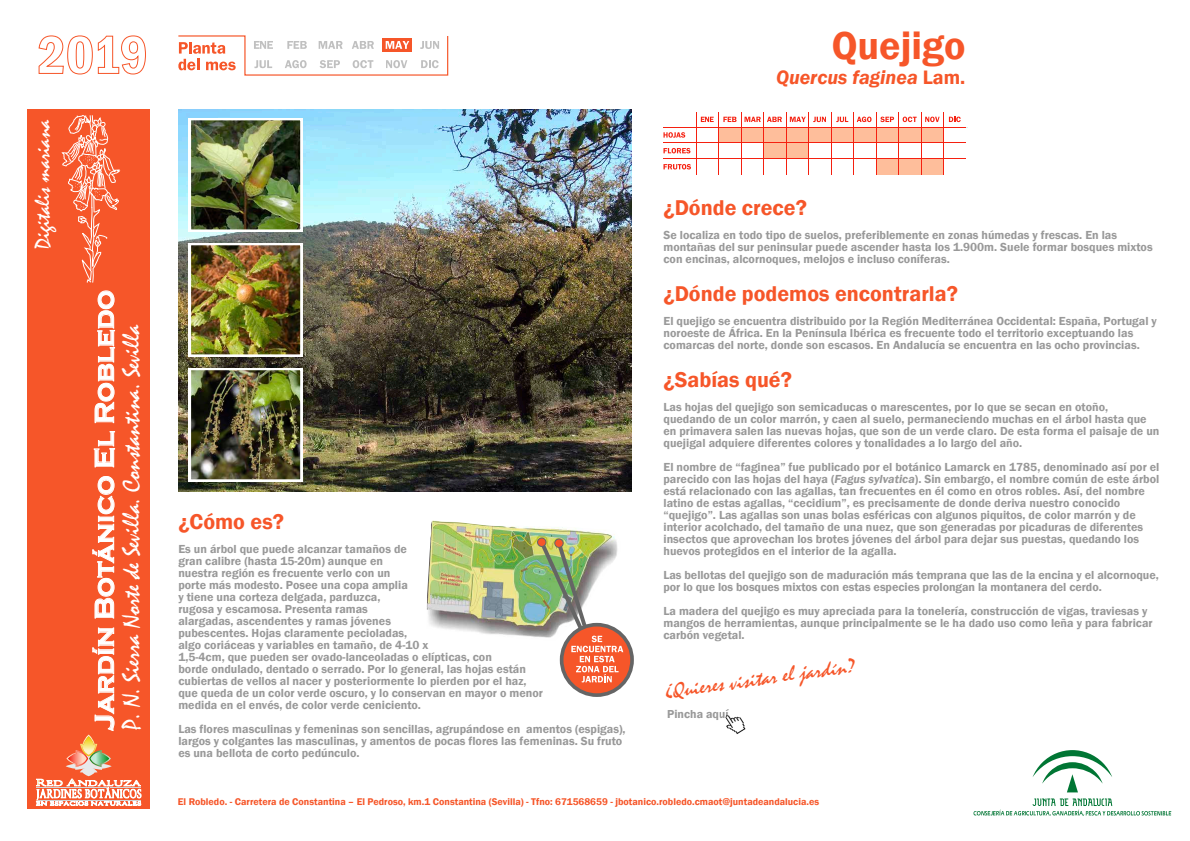
<style>
.page{position:relative;width:1190px;height:841px;background:#fff}
.page>*{position:absolute;margin:0;border:0;box-sizing:border-box;transform-origin:0 0}
.t1{font:600 40px "Franklin Gothic";color:#f65629}
.t2{font:700 27.9px "Copperplate Gothic";color:#fff}
.t3{font:25px "Mistral";letter-spacing:-.005em;color:#fff}
.t4{font:600 22px "Franklin Gothic";color:#f65629}
.t5{font:22px "Mistral";color:#fff}
.t6{font:21.8px "Mistral";color:#f65629}
.t7{font:italic 600 20px "Franklin Gothic";color:#f65629}
.t8{font:600 12px/12px "Franklin Gothic";color:#999}
.t9{font:600 12px "Franklin Gothic";color:#f65629}
.t10{font:600 11.9px "Franklin Gothic";color:#999}
.t11{font:600 10px "Franklin Gothic";color:#f65629}
.s1{font-style:normal}
.s2{font-style:italic}
</style>
<div class="page">
<img style="left:178px;top:109px;width:454px;height:383px">
<div style="left:27px;top:109px;width:123px;height:699px;background:#f65629"></div>
<svg style="left:92px;top:476px;width:23px;height:143px"></svg>
<svg style="left:93px;top:431px;width:23px;height:37px"></svg>
<img style="left:722px;top:709px;width:24px;height:25px">
<img style="left:426px;top:520px;width:189px;height:117px">
<img style="left:189px;top:368px;width:113px;height:113px">
<img style="left:189px;top:243px;width:113px;height:114px">
<img style="left:189px;top:118px;width:113px;height:114px">
<svg style="left:178px;top:35px;width:271px;height:41px"></svg>
<div style="left:719px;top:128px;width:224px;height:15px;background:#febe9b"></div>
<div style="left:876px;top:159px;width:68px;height:16px;background:#febe9b"></div>
<div style="left:764px;top:143px;width:45px;height:15px;background:#febe9b"></div>
<svg style="left:701px;top:117px;width:13px;height:5px"></svg>
<hr style="left:664px;top:127px;width:302px;height:1px;background:#f52010">
<hr style="left:664px;top:143px;width:302px;height:1px;background:#f52010">
<hr style="left:664px;top:158px;width:302px;height:1px;background:#f52010">
<hr style="left:696px;top:112px;width:1px;height:63px;background:#f52010">
<hr style="left:719px;top:112px;width:1px;height:63px;background:#f52010">
<hr style="left:741px;top:112px;width:1px;height:63px;background:#f52010">
<hr style="left:764px;top:112px;width:1px;height:63px;background:#f52010">
<hr style="left:786px;top:112px;width:1px;height:63px;background:#f52010">
<hr style="left:808px;top:112px;width:1px;height:63px;background:#f52010">
<hr style="left:831px;top:112px;width:1px;height:63px;background:#f52010">
<hr style="left:853px;top:112px;width:1px;height:63px;background:#f52010">
<hr style="left:876px;top:112px;width:1px;height:63px;background:#f52010">
<hr style="left:898px;top:112px;width:1px;height:63px;background:#f52010">
<hr style="left:921px;top:112px;width:1px;height:63px;background:#f52010">
<hr style="left:943px;top:112px;width:1px;height:63px;background:#f52010">
<svg style="left:723px;top:117px;width:14px;height:5px"></svg>
<svg style="left:745px;top:117px;width:16px;height:5px"></svg>
<svg style="left:767px;top:117px;width:15px;height:5px"></svg>
<svg style="left:790px;top:117px;width:16px;height:5px"></svg>
<svg style="left:813px;top:117px;width:13px;height:5px"></svg>
<svg style="left:836px;top:117px;width:12px;height:5px"></svg>
<svg style="left:857px;top:117px;width:15px;height:5px"></svg>
<svg style="left:880px;top:117px;width:14px;height:5px"></svg>
<svg style="left:903px;top:117px;width:14px;height:5px"></svg>
<svg style="left:925px;top:117px;width:15px;height:5px"></svg>
<svg style="left:949px;top:117px;width:18px;height:11px"></svg>
<svg style="left:664px;top:132px;width:21px;height:6px"></svg>
<svg style="left:663px;top:148px;width:27px;height:5px"></svg>
<svg style="left:663px;top:164px;width:28px;height:5px"></svg>
<svg style="left:38px;top:35px;width:108px;height:389px"></svg>
<svg style="left:562px;top:625px;width:70px;height:70px"></svg>
<div style="left:560px;top:623px;width:74px;height:74px;border:4px solid #656565;border-radius:50%"></div>
<img style="left:537px;top:537px;width:86px;height:145px">
<svg style="left:36px;top:627px;width:105px;height:179px"></svg>
<svg style="left:1033px;top:750px;width:79px;height:42px"></svg>
<svg style="left:974px;top:798px;width:197px;height:18px"></svg>
<h3 class="t5" style="left:31px;top:249px;width:131px;rotate:-90deg">Digitalis mariana</h3>
<h2 class="t2" style="left:89px;top:731px;width:442px;rotate:-90deg">Jardín Botán ci o El Robledo</h2>
<h3 class="t3" style="left:118px;top:730px;width:407px;rotate:-90deg">P. N. Sierra Norte de Sevilla. Constantina. Sevilla</h3>
<h1 class="t1" style="left:832px;top:21px;width:135px">Quejigo</h1>
<h3 class="t7" style="left:776px;top:64px;width:191px">Quercus faginea <span class="s1">Lam.</span></h3>
<h3 class="t4" style="left:178px;top:508px;width:107px">¿Cómo es?</h3>
<p class="t8" style="left:178px;top:543px;width:366px">Es un árbol que puede alcanzar tamaños de<br>gran calibre (hasta 15-20m) aunque en<br>nuestra región es frecuente verlo con un<br>porte más modesto. Posee una copa amplia<br>y tiene una corteza delgada, parduzca,<br>rugosa y escamosa. Presenta ramas<br>alargadas, ascendentes y ramas jóvenes<br>pubescentes. Hojas claramente pecioladas,<br>algo coriáceas y variables en tamaño, de 4-10 x<br>1,5-4cm, que pueden ser ovado-lanceoladas o elípticas, con<br>borde ondulado, dentado o serrado. Por lo general, las hojas están cubiertas de vellos al nacer y posteriormente lo pierden por el haz, que queda de un color verde oscuro, y lo conservan en mayor o menor medida en el envés, de color verde ceniciento.</p>
<p class="t8" style="left:178px;top:723px;width:449px">Las flores masculinas y femeninas son sencillas, agrupándose en amentos (espigas), largos y colgantes las masculinas, y amentos de pocas flores las femeninas. Su fruto es una bellota de corto pedúnculo.</p>
<h3 class="t4" style="left:664px;top:194px;width:145px">¿Dónde crece?</h3>
<p class="t8" style="left:664px;top:229px;width:491px">Se localiza en todo tipo de suelos, preferiblemente en zonas húmedas y frescas. En las montañas del sur peninsular puede ascender hasta los 1.900m. Suele formar bosques mixtos con encinas, alcornoques, melojos e incluso coníferas.</p>
<h3 class="t4" style="left:664px;top:280px;width:296px">¿Dónde podemos encontrarla?</h3>
<p class="t8" style="left:664px;top:315px;width:495px">El quejigo se encuentra distribuido por la Región Mediterránea Occidental: España, Portugal y noroeste de África. En la Península Ibérica es frecuente todo el territorio exceptuando las comarcas del norte, donde son escasos. En Andalucía se encuentra en las ocho provincias.</p>
<h3 class="t4" style="left:664px;top:366px;width:130px">¿Sabías qué?</h3>
<p class="t8" style="left:664px;top:401px;width:497px">Las hojas del quejigo son semicaducas o marescentes, por lo que se secan en otoño, quedando de un color marrón, y caen al suelo, permaneciendo muchas en el árbol hasta que en primavera salen las nuevas hojas, que son de un verde claro. De esta forma el paisaje de un quejigal adquiere diferentes colores y tonalidades a lo largo del año.</p>
<p class="t8" style="left:664px;top:461px;width:497px">El nombre de “faginea” fue publicado por el botánico Lamarck en 1785, denominado así por el parecido con las hojas del haya (<span class="s2">Fagus sylvatica</span>). Sin embargo, el nombre común de este árbol está relacionado con las agallas, tan frecuentes en él como en otros robles. Así, del nombre latino de estas agallas, “cecidium”, es precisamente de donde deriva nuestro conocido “quejigo”. Las agallas son unas bolas esféricas con algunos piquitos, de color marrón y de interior acolchado, del tamaño de una nuez, que son generadas por picaduras de diferentes insectos que aprovechan los brotes jóvenes del árbol para dejar sus puestas, quedando los huevos protegidos en el interior de la agalla.</p>
<p class="t8" style="left:664px;top:569px;width:497px">Las bellotas del quejigo son de maduración más temprana que las de la encina y el alcornoque, por lo que los bosques mixtos con estas especies prolongan la montanera del cerdo.</p>
<p class="t8" style="left:664px;top:605px;width:491px">La madera del quejigo es muy apreciada para la tonelería, construcción de vigas, traviesas y mangos de herramientas, aunque principalmente se le ha dado uso como leña y para fabricar carbón vegetal.</p>
<h3 class="t6" style="left:662px;top:680px;width:194px;rotate:-8deg">¿Quieres visitar el jardín?</h3>
<p class="t10" style="left:667px;top:706px;width:63px">Pincha aquí</p>
<p class="t9" style="left:667px;top:677px;width:129px">http://lajunta.es/12z0y</p>
<p class="t11" style="left:178px;top:796px;width:643px">El Robledo. - Carretera de Constantina – El Pedroso, km.1 Constantina (Sevilla) - Tfno: 671568659 - jbotanico.robledo.cmaot@juntadeandalucia.es</p>
</div>
